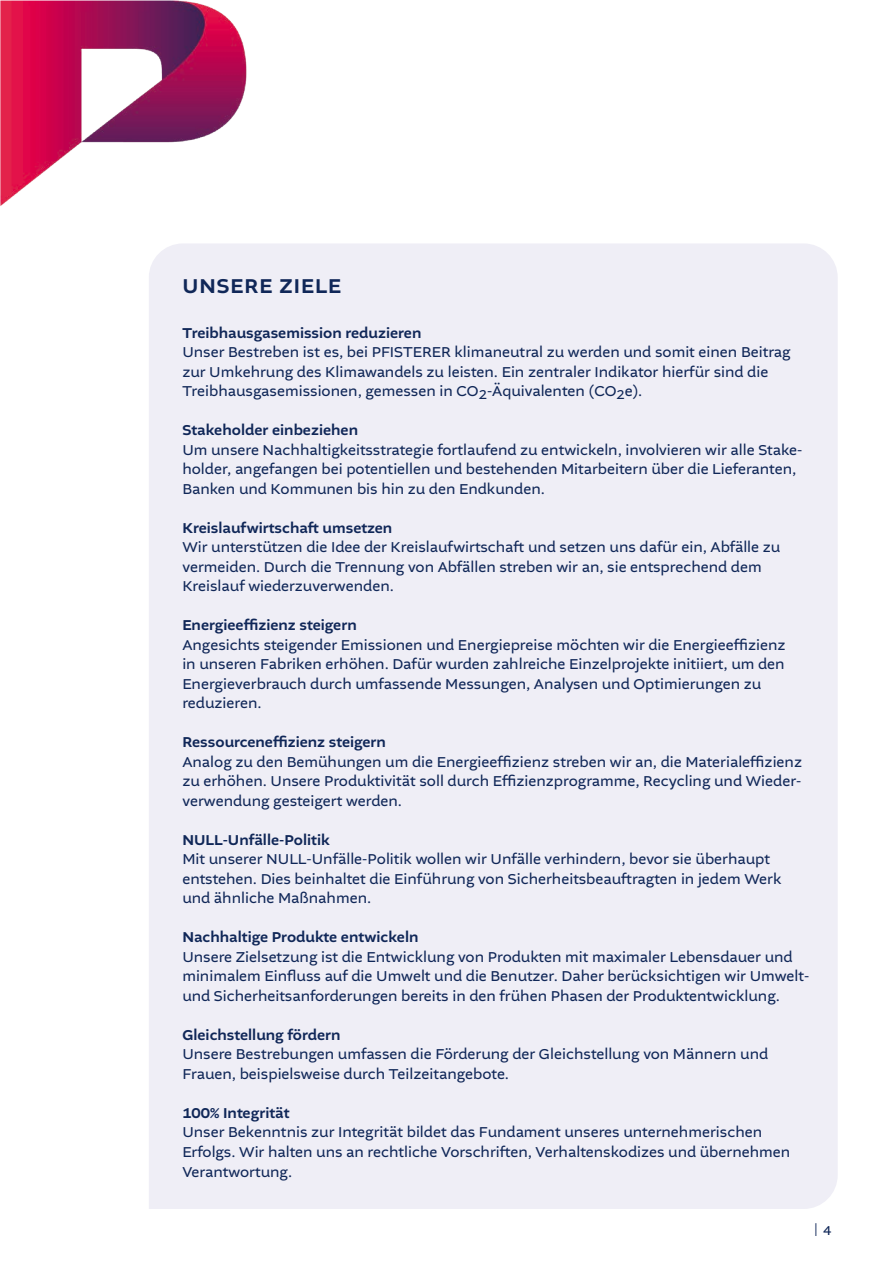
<style>
.page{position:relative;width:893px;height:1263px;background:#fff}
.page>*{position:absolute;margin:0;border:0;box-sizing:border-box;transform-origin:0 0}
.t1{font:500 21px "Altivo";letter-spacing:.05em;color:#102758}
.t2{font:300 18px "Myriad Pro";color:#102758}
.t3{font:15px/19.5px "Altivo";color:#102758}
.t4{font:500 15px "Altivo";color:#102758}
.s1{font-family:"Altivo";font-weight:400;font-size:13.5px}
</style>
<div class="page">
<img style="left:0;top:0;width:247px;height:206px">
<div style="left:149px;top:244px;width:689px;height:965px;background:#efeef6"></div>
<h1 class="t1" style="left:182px;top:272px;width:160px">UNSERE ZIELE</h1>
<p class="t4" style="left:182px;top:323px;width:241px">Treibhausgasemission reduzieren</p>
<p class="t3" style="left:182px;top:343px;width:610px">Unser Bestreben ist es, bei PFISTERER klimaneutral zu werden und somit einen Beitrag zur Umkehrung des Klimawandels zu leisten. Ein zentraler Indikator hierfür sind die<br>Treibhausgasemissionen, gemessen in CO<sub>2</sub>-Äquivalenten (CO<sub>2</sub>e).</p>
<p class="t4" style="left:182px;top:421px;width:177px">Stakeholder einbeziehen</p>
<p class="t3" style="left:182px;top:440px;width:622px">Um unsere Nachhaltigkeitsstrategie fortlaufend zu entwickeln, involvieren wir alle Stake&shy;holder, angefangen bei potentiellen und bestehenden Mitarbeitern über die Lieferanten,<br>Banken und Kommunen bis hin zu den Endkunden.</p>
<p class="t4" style="left:182px;top:518px;width:212px">Kreislaufwirtschaft umsetzen</p>
<p class="t3" style="left:182px;top:538px;width:599px">Wir unterstützen die Idee der Kreislaufwirtschaft und setzen uns dafür ein, Abfälle zu vermeiden. Durch die Trennung von Abfällen streben wir an, sie entsprechend dem<br>Kreislauf wiederzuverwenden.</p>
<p class="t4" style="left:182px;top:616px;width:176px">Energieeffizienz steigern</p>
<p class="t3" style="left:182px;top:635px;width:605px">Angesichts steigender Emissionen und Energiepreise möchten wir die Energieeffizienz in unseren Fabriken erhöhen. Dafür wurden zahlreiche Einzelprojekte initiiert, um den Energieverbrauch durch umfassende Messungen, Analysen und Optimierungen zu reduzieren.</p>
<p class="t4" style="left:182px;top:733px;width:205px">Ressourceneffizienz steigern</p>
<p class="t3" style="left:182px;top:752px;width:621px;text-align:justify">Analog zu den Bemühungen um die Energieeffizienz streben wir an, die Materialeffizienz zu erhöhen. Unsere Produktivität soll durch Effizienzprogramme, Recycling und Wieder&shy;verwendung gesteigert werden.</p>
<p class="t4" style="left:182px;top:830px;width:149px">NULL-Unfälle-Politik</p>
<p class="t3" style="left:182px;top:850px;width:601px">Mit unserer NULL-Unfälle-Politik wollen wir Unfälle verhindern, bevor sie überhaupt entstehen. Dies beinhaltet die Einführung von Sicherheitsbeauftragten in jedem Werk und ähnliche Maßnahmen.</p>
<p class="t4" style="left:182px;top:928px;width:238px">Nachhaltige Produkte entwickeln</p>
<p class="t3" style="left:182px;top:947px;width:629px">Unsere Zielsetzung ist die Entwicklung von Produkten mit maximaler Lebensdauer und minimalem Einfluss auf die Umwelt und die Benutzer. Daher berücksichtigen wir Umwelt&shy;und Sicherheitsanforderungen bereits in den frühen Phasen der Produktentwicklung.</p>
<p class="t4" style="left:182px;top:1025px;width:160px">Gleichstellung fördern</p>
<p class="t3" style="left:182px;top:1045px;width:587px">Unsere Bestrebungen umfassen die Förderung der Gleichstellung von Männern und<br>Frauen, beispielsweise durch Teilzeitangebote.</p>
<p class="t4" style="left:182px;top:1103px;width:109px">100% Integrität</p>
<p class="t3" style="left:182px;top:1123px;width:609px">Unser Bekenntnis zur Integrität bildet das Fundament unseres unternehmerischen<br>Erfolgs. Wir halten uns an rechtliche Vorschriften, Verhaltenskodizes und übernehmen<br>Verantwortung.</p>
<p class="t2" style="left:814px;top:1220px;width:19px">l <span class="s1">4</span></p>
</div>
